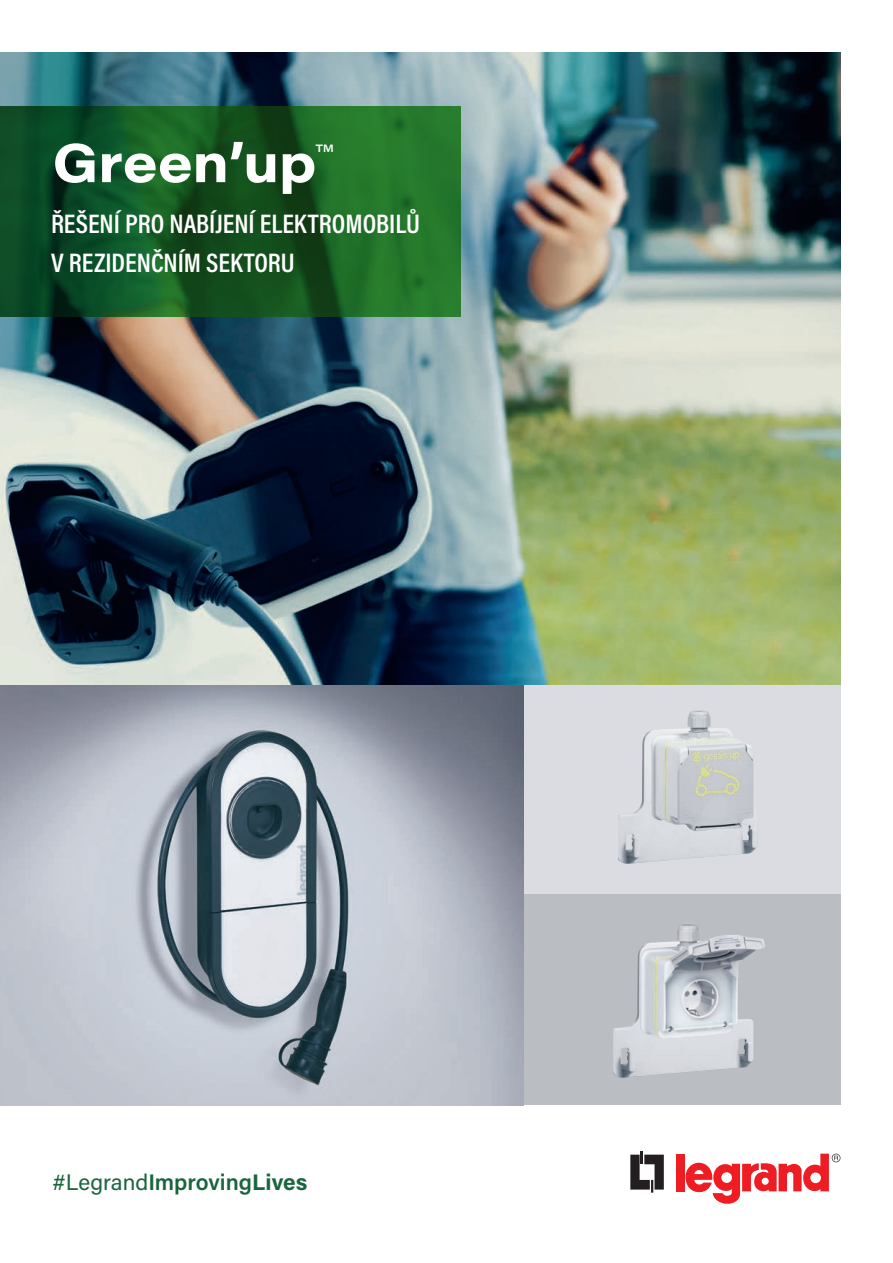
<style>
.page{position:relative;width:893px;height:1263px;background:#fff}
.page>*{position:absolute;margin:0;border:0;box-sizing:border-box;transform-origin:0 0}
.t1{font:700 54px "Acumin Pro Wide";color:#fff}
.t2{font:600 27px/39.2px "Acumin Pro Cond";color:#fff}
.t3{font:600 22.5px "Acumin Pro";color:#19653e}
.s1{font-weight:400}
.s2{font-weight:700}
</style>
<div class="page">
<svg style="left:630px;top:1151px;width:34px;height:42px"></svg>
<div style="left:676px;top:1154px;width:8px;height:37px;background:#ee1d23"></div>
<svg style="left:685px;top:1153px;width:155px;height:51px"></svg>
<div style="left:523px;top:685px;width:318px;height:210px;background:#dadce1"></div>
<div style="left:523px;top:895px;width:317px;height:210px;background:#babec3"></div>
<img style="left:0;top:684px;width:523px;height:421px">
<img style="left:618px;top:731px;width:139px;height:133px">
<img style="left:651px;top:710px;width:103px;height:122px">
<img style="left:0;top:53px;width:840px;height:631px">
<img style="left:613px;top:952px;width:141px;height:126px">
<img style="left:639px;top:924px;width:126px;height:115px">
<svg style="left:0;top:106px;width:461px;height:211px;background:#165a24"></svg>
<h1 class="t1" style="left:53px;top:124px;width:281px">Green’up<sup>™</sup></h1>
<p class="t2" style="left:51px;top:204px;width:370px">ŘEŠENÍ PRO NABÍJENÍ ELEKTROMOBILŮ<br>V REZIDENČNÍM SEKTORU</p>
<p class="t3" style="left:53px;top:1167px;width:256px"><span class="s1">#Legrand</span>Improving<span class="s2">Lives</span></p>
</div>
